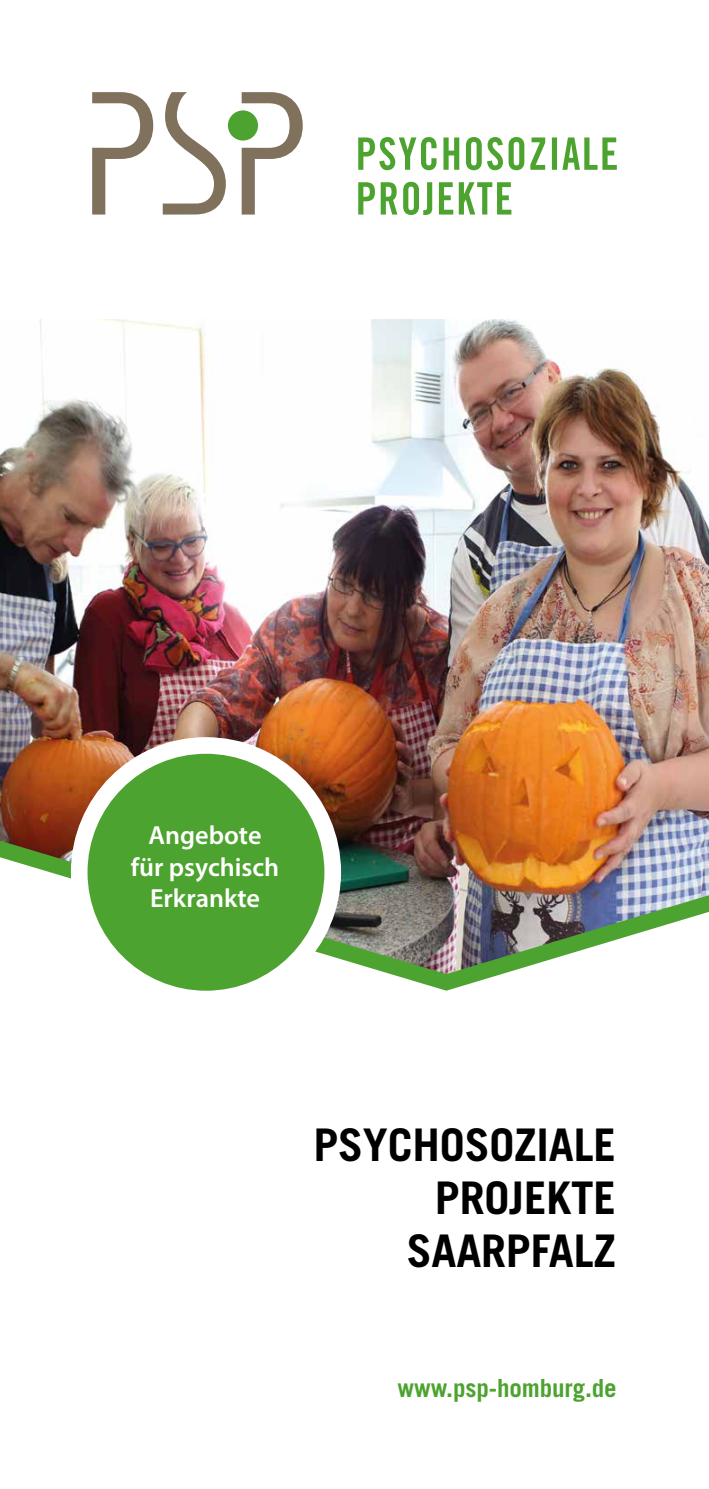
<style>
.page{position:relative;width:709px;height:1489px;background:#fff}
.page>*{position:absolute;margin:0;border:0;box-sizing:border-box;transform-origin:0 0}
.t1{font:700 45px/52.5px "Trade Gothic LT Std";letter-spacing:-.005em;color:#000;text-align:right}
.t2{font:600 26.25px/31.5px "Myriad Pro";color:#fff;text-align:center}
.t3{font:700 25px "Trade Gothic LT Std";letter-spacing:-.005em;color:#4da32f}
</style>
<div class="page">
<img style="left:0;top:319px;width:709px;height:655px">
<div style="left:71px;top:737px;width:270px;height:270px;background:#fff;border-radius:50%"></div>
<div style="left:87px;top:753px;width:237px;height:237px;background:#4da32f;border-radius:50%"></div>
<svg style="left:242px;top:92px;width:61px;height:122px"></svg>
<svg style="left:92px;top:92px;width:61px;height:122px"></svg>
<div style="left:228px;top:110px;width:30px;height:31px;background:#4da32f;border-radius:50%"></div>
<svg style="left:163px;top:92px;width:63px;height:122px"></svg>
<svg style="left:358px;top:182px;width:153px;height:33px"></svg>
<svg style="left:358px;top:137px;width:259px;height:33px"></svg>
<p class="t2" style="left:131px;top:819px;width:150px">Angebote für psychisch<br>Erkrankte</p>
<p class="t1" style="left:313px;top:1118px;width:304px">PSYCHOSOZIALE<br>PROJEKTE<br>SAARPFALZ</p>
<p class="t3" style="left:397px;top:1372px;width:221px">www.psp-homburg.de</p>
</div>
